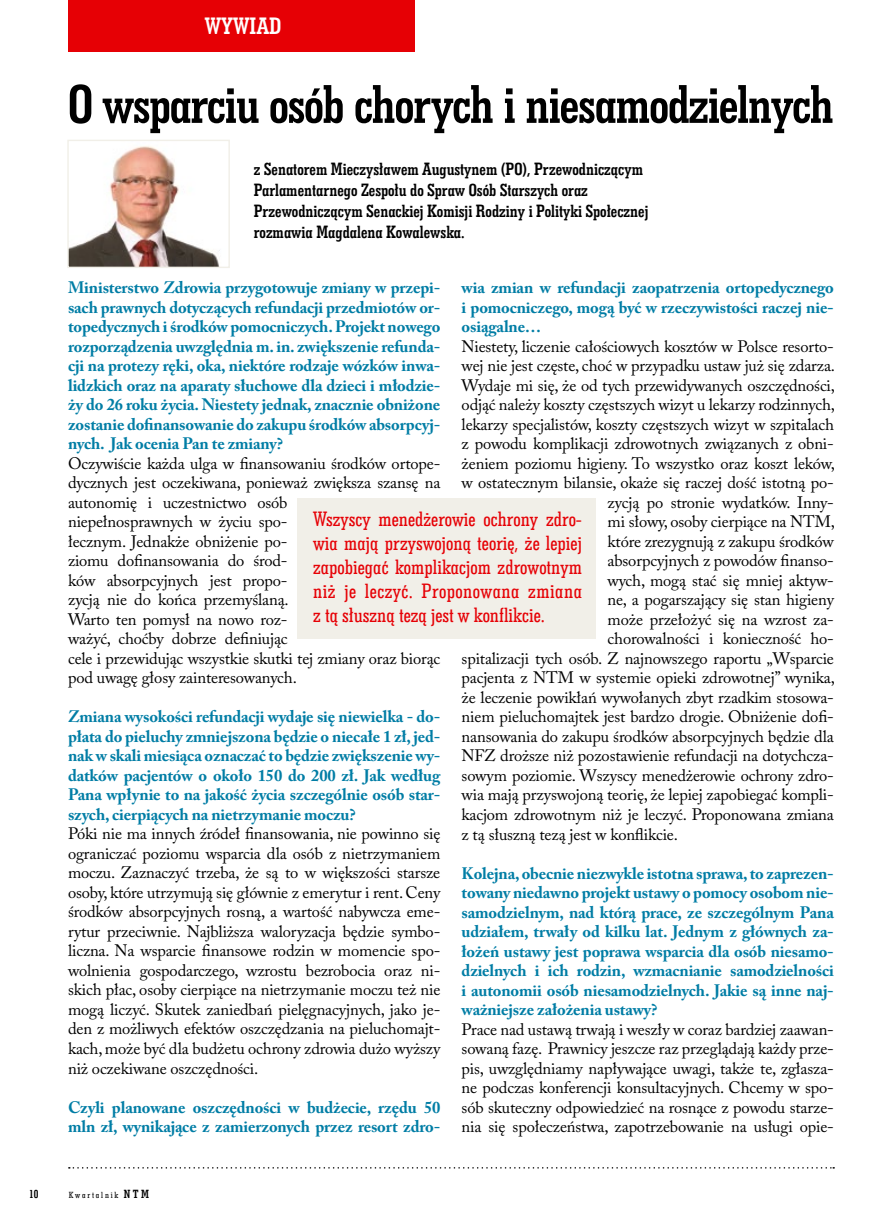
<style>
.page{position:relative;width:885px;height:1225px;background:#fff}
.page>*{position:absolute;margin:0;border:0;box-sizing:border-box;transform-origin:0 0}
.t1{font:55.5px "Geo Slab 703 Bd Cn EU Normal";letter-spacing:-.025em;color:#000}
.t2{font:24px "Geo Slab 703 Bd Cn EU Normal";color:#fff}
.t3{font:21px/24px "Geo Slab 703 Md Cn EU Normal";color:#e60005;text-align:justify}
.t4{font:18px/21px "Geo Slab 703 Bd Cn EU Normal";color:#000}
.t5{font:16.5px/19.5px "Adobe Caslon Pro";letter-spacing:-.01em;color:#000;text-align:justify}
.t6{font:700 16.5px/19.5px "Adobe Caslon Pro";letter-spacing:-.01em;color:#007da5;text-align:justify}
.t7{font:12px "Geo Slab 703 Bd Cn EU Normal";color:#000}
.t8{font:9px "Geo Slab 703 Md Cn EU Normal";letter-spacing:.2em;color:#000}
.s1{font-family:"Geo Slab 703 Bd Cn EU Normal";font-size:12px}
</style>
<div class="page">
<svg style="left:69px;top:1167px;width:765px;height:1px"></svg>
<div style="left:68px;top:0;width:347px;height:51px;background:#e60005"></div>
<div style="left:298px;top:498px;width:298px;height:140px;background:#f1efe8"></div>
<img style="left:69px;top:146px;width:151px;height:120px">
<div style="left:67px;top:140px;width:163px;height:128px;border:1px solid #f1efe8"></div>
<h2 class="t2" style="left:205px;top:11px;width:78px">WYWIAD</h2>
<h1 class="t1" style="left:68px;top:69px;width:767px">O wsparciu osób chorych i niesamodzielnych</h1>
<p class="t4" style="left:254px;top:158px;width:396px">z Senatorem Mieczysławem Augustynem (PO), Przewodniczącym Parlamentarnego Zespołu do Spraw Osób Starszych oraz Przewodniczącym Senackiej Komisji Rodziny i Polityki Społecznej rozmawia Magdalena Kowalewska.</p>
<p class="t6" style="left:68px;top:278px;width:374px">Ministerstwo Zdrowia przygotowuje zmiany w przepi&shy;sach prawnych dotyczących refundacji przedmiotów or&shy;topedycznych i środków pomocniczych. Projekt nowego rozporządzenia uwzględnia m. in. zwiększenie refunda&shy;cji na protezy ręki, oka, niektóre rodzaje wózków inwa&shy;lidzkich oraz na aparaty słuchowe dla dzieci i młodzie&shy;ży do 26 roku życia. Niestety jednak, znacznie obniżone zostanie dofinansowanie do zakupu środków absorpcyj&shy;nych. Jak ocenia Pan te zmiany?</p>
<p class="t5" style="left:68px;top:453px;width:374px;text-align:left">Oczywiście każda ulga w finansowaniu środków ortope&shy;dycznych jest oczekiwana, ponieważ zwiększa szansę na autonomię i uczestnictwo osób<br>niepełnosprawnych w życiu spo-<br>łecznym. Jednakże obniżenie po-<br>ziomu dofinansowania do środ-<br>ków absorpcyjnych jest propo-<br>zycją nie do końca przemyślaną.<br>Warto ten pomysł na nowo roz-<br>ważyć, choćby dobrze definiując<br>cele i przewidując wszystkie skutki tej zmiany oraz biorąc pod uwagę głosy zainteresowanych.</p>
<p class="t6" style="left:68px;top:707px;width:374px">Zmiana wysokości refundacji wydaje się niewielka - do&shy;płata do pieluchy zmniejszona będzie o niecałe 1 zł, jed&shy;nak w skali miesiąca oznaczać to będzie zwiększenie wy&shy;datków pacjentów o około 150 do 200 zł. Jak według Pana wpłynie to na jakość życia szczególnie osób star&shy;szych, cierpiących na nietrzymanie moczu?</p>
<p class="t5" style="left:68px;top:824px;width:374px">Póki nie ma innych źródeł finansowania, nie powinno się ograniczać poziomu wsparcia dla osób z nietrzymaniem moczu. Zaznaczyć trzeba, że są to w większości starsze osoby, które utrzymują się głównie z emerytur i rent. Ceny środków absorpcyjnych rosną, a wartość nabywcza eme&shy;rytur przeciwnie. Najbliższa waloryzacja będzie symbo&shy;liczna. Na wsparcie finansowe rodzin w momencie spo&shy;wolnienia gospodarczego, wzrostu bezrobocia oraz ni&shy;skich płac, osoby cierpiące na nietrzymanie moczu też nie mogą liczyć. Skutek zaniedbań pielęgnacyjnych, jako je&shy;den z możliwych efektów oszczędzania na pieluchomajt&shy;kach, może być dla budżetu ochrony zdrowia dużo wyższy niż oczekiwane oszczędności.</p>
<p class="t6" style="left:68px;top:1097px;width:374px">Czyli planowane oszczędności w budżecie, rzędu 50 mln zł, wynikające z zamierzonych przez resort zdro-</p>
<p class="t6" style="left:461px;top:278px;width:374px">wia zmian w refundacji zaopatrzenia ortopedycznego i pomocniczego, mogą być w rzeczywistości raczej nie&shy;osiągalne…</p>
<p class="t5" style="left:461px;top:336px;width:374px">Niestety, liczenie całościowych kosztów w Polsce resorto-</p>
<p class="t5" style="left:461px;top:356px;width:375px">wej nie jest częste, choć w przypadku ustaw już się zdarza.</p>
<p class="t5" style="left:461px;top:375px;width:375px">Wydaje mi się, że od tych przewidywanych oszczędności,</p>
<p class="t5" style="left:461px;top:395px;width:375px">odjąć należy koszty częstszych wizyt u lekarzy rodzinnych,</p>
<p class="t5" style="left:461px;top:414px;width:374px">lekarzy specjalistów, koszty częstszych wizyt w szpitalach</p>
<p class="t5" style="left:461px;top:434px;width:374px">z powodu komplikacji zdrowotnych związanych z obni-</p>
<p class="t5" style="left:461px;top:453px;width:375px">żeniem poziomu higieny. To wszystko oraz koszt leków,</p>
<p class="t5" style="left:461px;top:473px;width:374px">w ostatecznym bilansie, okaże się raczej dość istotną po-</p>
<p class="t5" style="left:607px;top:492px;width:228px">zycją po stronie wydatków. Inny-</p>
<p class="t5" style="left:607px;top:512px;width:229px">mi słowy, osoby cierpiące na NTM,</p>
<p class="t5" style="left:607px;top:531px;width:228px">które zrezygnują z zakupu środków</p>
<p class="t5" style="left:607px;top:551px;width:228px">absorpcyjnych z powodów finanso-</p>
<p class="t5" style="left:607px;top:570px;width:228px">wych, mogą stać się mniej aktyw-</p>
<p class="t5" style="left:607px;top:590px;width:228px">ne, a pogarszający się stan higieny</p>
<p class="t5" style="left:607px;top:609px;width:228px">może przełożyć się na wzrost za-</p>
<p class="t5" style="left:607px;top:629px;width:228px">chorowalności i konieczność ho-</p>
<p class="t5" style="left:461px;top:648px;width:374px">spitalizacji tych osób. Z najnowszego raportu „Wsparcie</p>
<p class="t5" style="left:461px;top:668px;width:375px">pacjenta z NTM w systemie opieki zdrowotnej” wynika,</p>
<p class="t5" style="left:461px;top:687px;width:374px">że leczenie powikłań wywołanych zbyt rzadkim stosowa-</p>
<p class="t5" style="left:461px;top:707px;width:374px">niem pieluchomajtek jest bardzo drogie. Obniżenie dofi-</p>
<p class="t5" style="left:461px;top:726px;width:374px">nansowania do zakupu środków absorpcyjnych będzie dla</p>
<p class="t5" style="left:461px;top:746px;width:374px">NFZ droższe niż pozostawienie refundacji na dotychcza-</p>
<p class="t5" style="left:461px;top:765px;width:374px">sowym poziomie. Wszyscy menedżerowie ochrony zdro-</p>
<p class="t5" style="left:461px;top:785px;width:374px">wia mają przyswojoną teorię, że lepiej zapobiegać kompli-</p>
<p class="t5" style="left:461px;top:804px;width:374px">kacjom zdrowotnym niż je leczyć. Proponowana zmiana</p>
<p class="t5" style="left:461px;top:824px;width:218px">z tą słuszną tezą jest w konflikcie.</p>
<p class="t6" style="left:461px;top:863px;width:374px">Kolejna, obecnie niezwykle istotna sprawa, to zaprezen&shy;towany niedawno projekt ustawy o pomocy osobom nie&shy;samodzielnym, nad którą prace, ze szczególnym Pana udziałem, trwały od kilku lat. Jednym z głównych za&shy;łożeń ustawy jest poprawa wsparcia dla osób niesamo&shy;dzielnych i ich rodzin, wzmacnianie samodzielności i autonomii osób niesamodzielnych. Jakie są inne naj&shy;ważniejsze założenia ustawy?</p>
<p class="t5" style="left:461px;top:1019px;width:374px">Prace nad ustawą trwają i weszły w coraz bardziej zaawan&shy;sowaną fazę. Prawnicy jeszcze raz przeglądają każdy prze&shy;pis, uwzględniamy napływające uwagi, także te, zgłasza&shy;ne podczas konferencji konsultacyjnych. Chcemy w spo&shy;sób skuteczny odpowiedzieć na rosnące z powodu starze&shy;nia się społeczeństwa, zapotrzebowanie na usługi opie-</p>
<p class="t3" style="left:313px;top:506px;width:270px">Wszyscy menedżerowie ochrony zdro&shy;wia mają przyswojoną teorię, że lepiej zapobiegać komplikacjom zdrowotnym niż je leczyć. Proponowana zmiana z tą słuszną tezą jest w konflikcie.</p>
<p class="t7" style="left:29px;top:1186px;width:11px">10</p>
<p class="t8" style="left:69px;top:1189px;width:82px">Kwartalnik <span class="s1">NTM</span></p>
</div>
